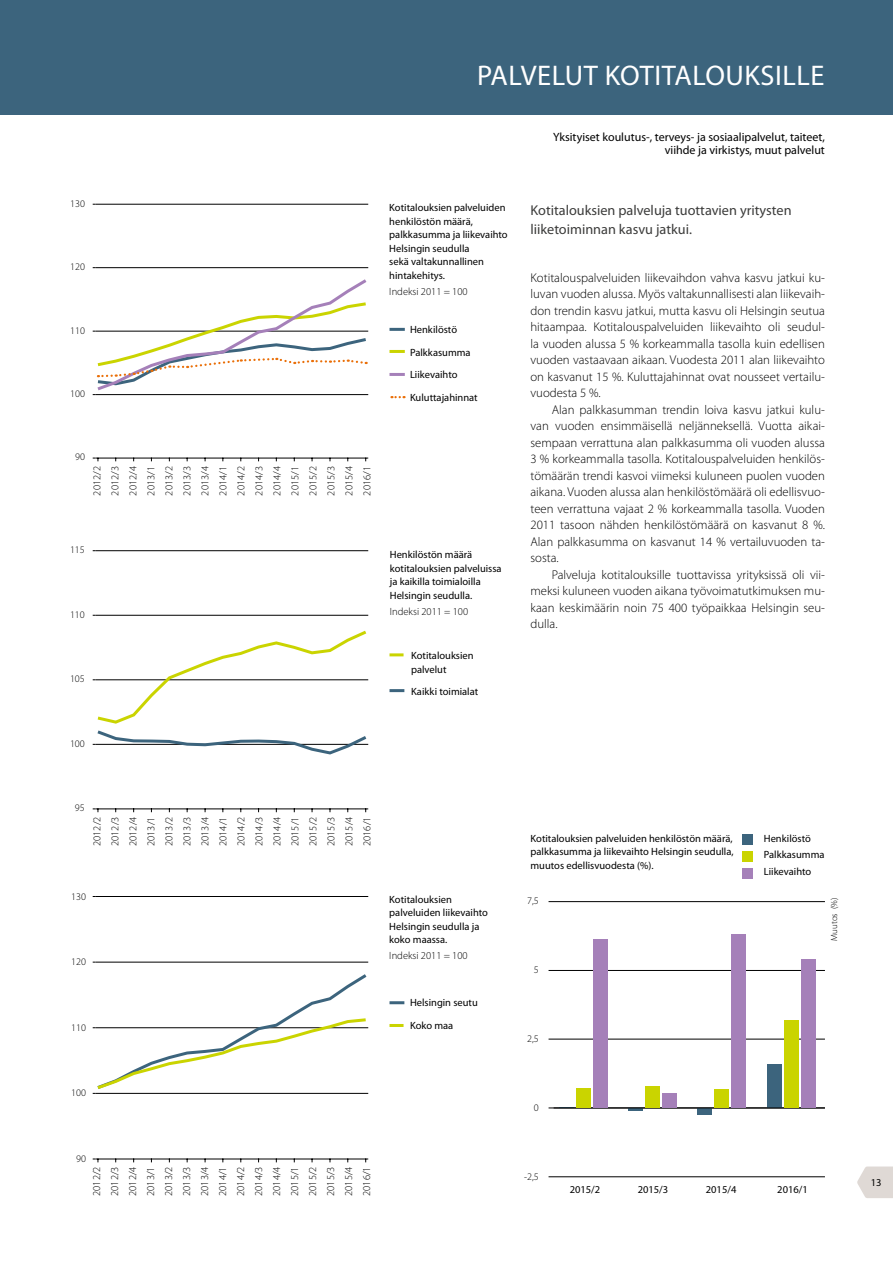
<style>
.page{position:relative;width:893px;height:1263px;background:#fff}
.page>*{position:absolute;margin:0;border:0;box-sizing:border-box;transform-origin:0 0}
.t1{font:28.5px "Myriad Pro";letter-spacing:.02em;color:#fff}
.t2{font:14.25px/19.5px "Myriad Pro";color:#3c3c3b}
.t3{font:300 12.75px/16.5px "Myriad Pro";color:#000;text-align:justify}
.t4{font:12px/13.5px "Myriad Pro";color:#000;text-align:right}
.t5{font:10.5px/13.5px "Myriad Pro";color:#000}
.t6{font:300 10.5px/18px "Myriad Pro";color:#000;text-align:justify}
.t7{font:300 10.2px "Myriad Pro";color:#000}
.t8{font:300 9px "Myriad Pro";color:#000}
</style>
<div class="page">
<svg style="left:857px;top:1166px;width:36px;height:32px"></svg>
<div style="left:0;top:0;width:893px;height:115px;background:#3c647d"></div>
<div style="left:743px;top:834px;width:10px;height:10px;background:#3c647d"></div>
<div style="left:743px;top:851px;width:10px;height:10px;background:#cad400"></div>
<div style="left:743px;top:868px;width:10px;height:10px;background:#a580b9"></div>
<svg style="left:391px;top:396px;width:14px;height:2px"></svg>
<hr style="left:389px;top:328px;width:16px;height:3px;background:#3c647d">
<hr style="left:389px;top:350px;width:16px;height:3px;background:#cad400">
<hr style="left:389px;top:373px;width:16px;height:3px;background:#a580b9">
<hr style="left:389px;top:653px;width:15px;height:3px;background:#cad400">
<hr style="left:389px;top:1024px;width:15px;height:3px;background:#cad400">
<hr style="left:389px;top:689px;width:15px;height:3px;background:#3c647d">
<hr style="left:389px;top:1001px;width:15px;height:3px;background:#3c647d">
<hr style="left:628px;top:1108px;width:15px;height:3px;background:#3c647d">
<div style="left:697px;top:1108px;width:15px;height:6px;background:#3c647d"></div>
<div style="left:767px;top:1064px;width:15px;height:44px;background:#3c647d"></div>
<hr style="left:554px;top:1176px;width:271px;height:1px;background:#000">
<hr style="left:554px;top:1108px;width:271px;height:1px;background:#000">
<hr style="left:554px;top:1039px;width:271px;height:1px;background:#000">
<hr style="left:554px;top:970px;width:271px;height:1px;background:#000">
<hr style="left:554px;top:901px;width:271px;height:1px;background:#000">
<svg style="left:549px;top:1107px;width:25px;height:2px"></svg>
<div style="left:576px;top:1088px;width:15px;height:20px;background:#cad400"></div>
<div style="left:645px;top:1086px;width:15px;height:22px;background:#cad400"></div>
<div style="left:714px;top:1089px;width:15px;height:19px;background:#cad400"></div>
<div style="left:784px;top:1020px;width:14px;height:88px;background:#cad400"></div>
<div style="left:593px;top:939px;width:14px;height:169px;background:#a580b9"></div>
<div style="left:662px;top:1094px;width:15px;height:14px;background:#a580b9"></div>
<div style="left:731px;top:934px;width:15px;height:174px;background:#a580b9"></div>
<div style="left:801px;top:959px;width:14px;height:149px;background:#a580b9"></div>
<hr style="left:95px;top:458px;width:273px;height:1px;background:#000">
<hr style="left:95px;top:267px;width:273px;height:1px;background:#000">
<hr style="left:95px;top:204px;width:273px;height:1px;background:#000">
<svg style="left:93px;top:279px;width:276px;height:116px"></svg>
<hr style="left:95px;top:809px;width:273px;height:1px;background:#000">
<hr style="left:95px;top:615px;width:273px;height:1px;background:#000">
<hr style="left:95px;top:550px;width:273px;height:1px;background:#000">
<svg style="left:93px;top:808px;width:6px;height:4px"></svg>
<svg style="left:93px;top:630px;width:276px;height:125px"></svg>
<hr style="left:95px;top:1159px;width:273px;height:1px;background:#000">
<hr style="left:95px;top:962px;width:273px;height:1px;background:#000">
<hr style="left:95px;top:896px;width:273px;height:1px;background:#000">
<svg style="left:93px;top:1158px;width:6px;height:4px"></svg>
<svg style="left:93px;top:974px;width:276px;height:120px"></svg>
<h1 class="t1" style="left:477px;top:58px;width:349px">PALVELUT KOTITALOUKSILLE</h1>
<p class="t7" style="left:70px;top:197px;width:16px">130</p>
<p class="t7" style="left:70px;top:261px;width:16px">120</p>
<p class="t7" style="left:70px;top:324px;width:16px">110</p>
<p class="t7" style="left:70px;top:387px;width:16px">100</p>
<p class="t5" style="left:389px;top:201px;width:120px">Kotitalouksien palveluiden henkilöstön määrä, palkkasumma ja liikevaihto<br>Helsingin seudulla<br>sekä valtakunnallinen hintakehitys.</p>
<p class="t6" style="left:389px;top:282px;width:80px">Indeksi 2011 = 100</p>
<p class="t5" style="left:410px;top:318px;width:69px;line-height:22.5px">Henkilöstö<br>Palkkasumma<br>Liikevaihto<br>Kuluttajahinnat</p>
<p class="t7" style="left:75px;top:451px;width:11px">90</p>
<p class="t6" style="left:88px;top:496px;width:31px;rotate:-90deg">2012/2<br>2012/3<br>2012/4<br>2013/1<br>2013/2<br>2013/3<br>2013/4<br>2014/1<br>2014/2<br>2014/3<br>2014/4<br>2015/1<br>2015/2<br>2015/3<br>2015/4<br>2016/1</p>
<p class="t7" style="left:70px;top:544px;width:16px">115</p>
<p class="t7" style="left:70px;top:608px;width:16px">110</p>
<p class="t7" style="left:70px;top:673px;width:16px">105</p>
<p class="t7" style="left:70px;top:737px;width:16px">100</p>
<p class="t5" style="left:390px;top:548px;width:113px">Henkilöstön määrä kotitalouksien palveluissa ja kaikilla toimialoilla<br>Helsingin seudulla.</p>
<p class="t6" style="left:390px;top:602px;width:80px">Indeksi 2011 = 100</p>
<p class="t5" style="left:411px;top:649px;width:64px">Kotitalouksien palvelut</p>
<p class="t5" style="left:411px;top:684px;width:69px">Kaikki toimialat</p>
<p class="t4" style="left:553px;top:130px;width:273px">Yksityiset koulutus-, terveys- ja sosiaalipalvelut, taiteet, viihde ja virkistys, muut palvelut</p>
<p class="t2" style="left:530px;top:200px;width:263px">Kotitalouksien palveluja tuottavien yritysten liiketoiminnan kasvu jatkui.</p>
<p class="t3" style="left:530px;top:269px;width:296px">Kotitalouspalveluiden liikevaihdon vahva kasvu jatkui ku&shy;luvan vuoden alussa. Myös valtakunnallisesti alan liikevaih&shy;don trendin kasvu jatkui, mutta kasvu oli Helsingin seutua hitaampaa. Kotitalouspalveluiden liikevaihto oli seudul&shy;la vuoden alussa 5 % korkeammalla tasolla kuin edellisen vuoden vastaavaan aikaan. Vuodesta 2011 alan liikevaihto on kasvanut 15 %. Kuluttajahinnat ovat nousseet vertailu&shy;vuodesta 5 %.</p>
<p class="t3" style="left:530px;top:401px;width:296px;text-indent:21px">Alan palkkasumman trendin loiva kasvu jatkui kulu&shy;van vuoden ensimmäisellä neljänneksellä. Vuotta aikai&shy;sempaan verrattuna alan palkkasumma oli vuoden alussa 3 % korkeammalla tasolla. Kotitalouspalveluiden henkilös&shy;tömäärän trendi kasvoi viimeksi kuluneen puolen vuoden aikana. Vuoden alussa alan henkilöstömäärä oli edellisvuo&shy;teen verrattuna vajaat 2 % korkeammalla tasolla. Vuoden 2011 tasoon nähden henkilöstömäärä on kasvanut 8 %.<br>Alan palkkasumma on kasvanut 14 % vertailuvuoden ta&shy;sosta.</p>
<p class="t3" style="left:530px;top:566px;width:296px;text-indent:21px">Palveluja kotitalouksille tuottavissa yrityksissä oli vii&shy;meksi kuluneen vuoden aikana työvoimatutkimuksen mu&shy;kaan keskimäärin noin 75 400 työpaikkaa Helsingin seu&shy;dulla.</p>
<p class="t7" style="left:75px;top:802px;width:11px">95</p>
<p class="t6" style="left:88px;top:846px;width:31px;rotate:-90deg">2012/2<br>2012/3<br>2012/4<br>2013/1<br>2013/2<br>2013/3<br>2013/4<br>2014/1<br>2014/2<br>2014/3<br>2014/4<br>2015/1<br>2015/2<br>2015/3<br>2015/4<br>2016/1</p>
<p class="t7" style="left:71px;top:890px;width:16px">130</p>
<p class="t7" style="left:71px;top:955px;width:16px">120</p>
<p class="t7" style="left:71px;top:1021px;width:16px">110</p>
<p class="t5" style="left:389px;top:892px;width:100px">Kotitalouksien palveluiden liikevaihto<br>Helsingin seudulla ja koko maassa.</p>
<p class="t6" style="left:389px;top:946px;width:80px">Indeksi 2011 = 100</p>
<p class="t5" style="left:410px;top:991px;width:69px;line-height:22.5px">Helsingin seutu<br>Koko maa</p>
<p class="t7" style="left:71px;top:1087px;width:16px">100</p>
<p class="t7" style="left:76px;top:1152px;width:11px">90</p>
<p class="t6" style="left:88px;top:1196px;width:31px;rotate:-90deg">2012/2<br>2012/3<br>2012/4<br>2013/1<br>2013/2<br>2013/3<br>2013/4<br>2014/1<br>2014/2<br>2014/3<br>2014/4<br>2015/1<br>2015/2<br>2015/3<br>2015/4<br>2016/1</p>
<p class="t5" style="left:531px;top:831px;width:205px;text-align:justify">Kotitalouksien palveluiden henkilöstön määrä, palkkasumma ja liikevaihto Helsingin seudulla, muutos edellisvuodesta (%).</p>
<p class="t5" style="left:764px;top:830px;width:62px;line-height:16.5px">Henkilöstö<br>Palkkasumma<br>Liikevaihto</p>
<p class="t7" style="left:527px;top:894px;width:13px">7,5</p>
<p class="t7" style="left:534px;top:963px;width:6px">5</p>
<p class="t7" style="left:527px;top:1032px;width:13px">2,5</p>
<p class="t7" style="left:534px;top:1101px;width:6px">0</p>
<p class="t7" style="left:524px;top:1170px;width:16px">-2,5</p>
<p class="t8" style="left:829px;top:941px;width:44px;rotate:-90deg">Muutos (%)</p>
<p class="t5" style="left:570px;top:1183px;width:32px">2015/2</p>
<p class="t5" style="left:638px;top:1183px;width:32px">2015/3</p>
<p class="t5" style="left:706px;top:1183px;width:32px">2015/4</p>
<p class="t5" style="left:777px;top:1183px;width:32px">2016/1</p>
<p class="t5" style="left:871px;top:1175px;width:12px">13</p>
</div>
